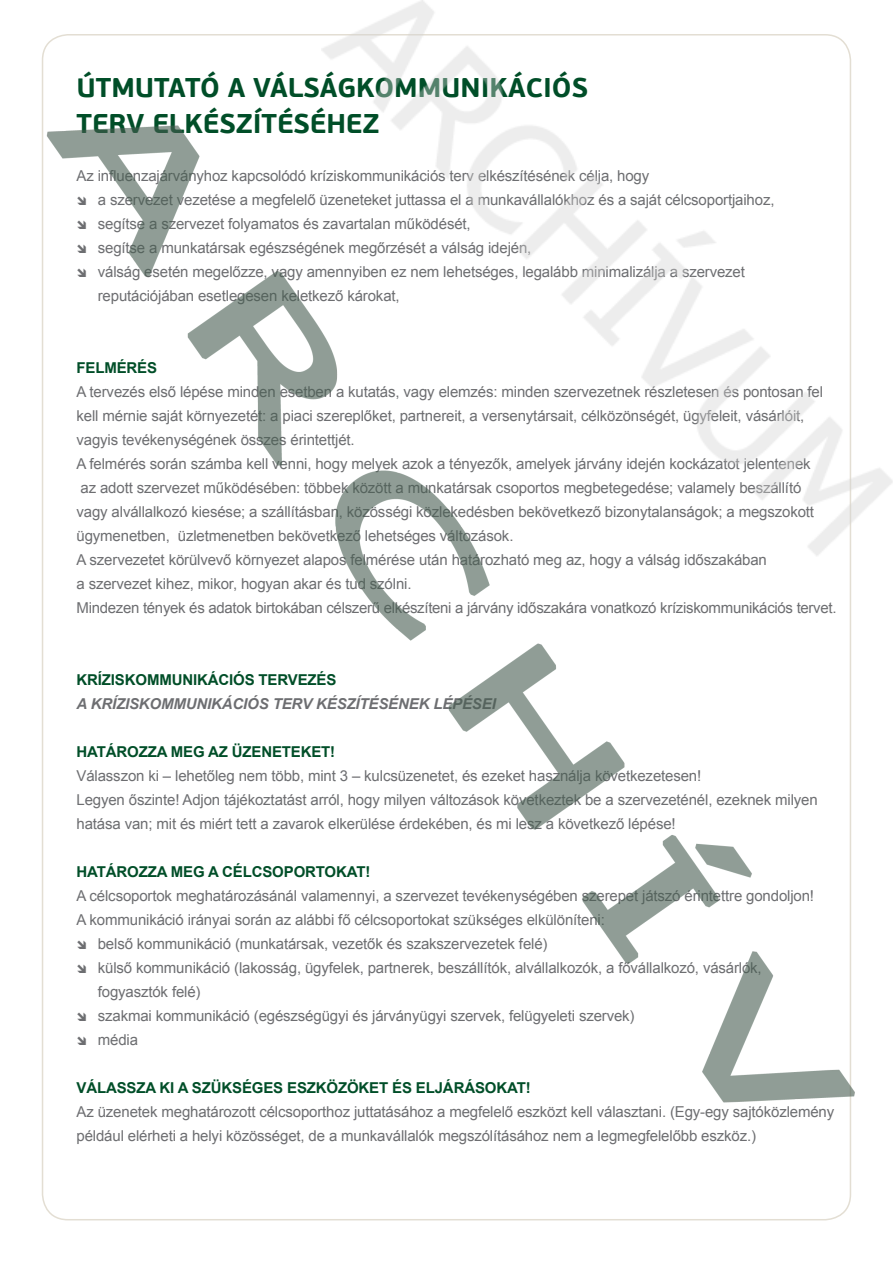
<style>
.page{position:relative;width:893px;height:1263px;background:#fff}
.page>*{position:absolute;margin:0;border:0;box-sizing:border-box;transform-origin:0 0}
.t1{font:700 27px/36px "PF Beau Sans Pro";color:#004e28}
.t2{font:15px/24px "Arial";letter-spacing:-.01em;color:#6d6e71}
.t3{font:700 15px "Arial";letter-spacing:-.01em;color:#004e28}
.t4{font:italic 700 15px "Arial";letter-spacing:-.01em;color:#6d6e71}
</style>
<div class="page">
<img style="left:41px;top:34px;width:814px;height:1187px">
<img style="left:321px;top:0;width:572px;height:556px">
<svg style="left:78px;top:196px;width:8px;height:9px"></svg>
<svg style="left:78px;top:220px;width:21px;height:10px"></svg>
<svg style="left:78px;top:244px;width:21px;height:10px"></svg>
<svg style="left:78px;top:268px;width:21px;height:10px"></svg>
<svg style="left:78px;top:940px;width:8px;height:9px"></svg>
<svg style="left:78px;top:964px;width:8px;height:9px"></svg>
<svg style="left:78px;top:1012px;width:8px;height:9px"></svg>
<svg style="left:78px;top:1036px;width:8px;height:9px"></svg>
<h1 class="t1" style="left:77px;top:70px;width:513px">ÚTMUTATÓ A VÁLSÁGKOMMUNIKÁCIÓS<br>TERV ELKÉSZÍTÉSÉHEZ</h1>
<p class="t2" style="left:98px;top:164px;width:678px;text-indent:-21px">Az influenzajárványhoz kapcsolódó kríziskommunikációs terv elkészítésének célja, hogy<br>a szervezet vezetése a megfelelő üzeneteket juttassa el a munkavállalókhoz és a saját célcsoportjaihoz, segítse a szervezet folyamatos és zavartalan működését,<br>segítse a munkatársak egészségének megőrzését a válság idején,<br>válság esetén megelőzze, vagy amennyiben ez nem lehetséges, legalább minimalizálja a szervezet reputációjában esetlegesen keletkező károkat,</p>
<p class="t3" style="left:77px;top:358px;width:82px">FELMÉRÉS</p>
<p class="t2" style="left:77px;top:380px;width:761px">A tervezés első lépése minden esetben a kutatás, vagy elemzés: minden szervezetnek részletesen és pontosan fel kell mérnie saját környezetét: a piaci szereplőket, partnereit, a versenytársait, célközönségét, ügyfeleit, vásárlóit, vagyis tevékenységének összes érintettjét.<br>A felmérés során számba kell venni, hogy melyek azok a tényezők, amelyek járvány idején kockázatot jelentenek<br>az adott szervezet működésében: többek között a munkatársak csoportos megbetegedése; valamely beszállító<br>vagy alvállalkozó kiesése; a szállításban, közösségi közlekedésben bekövetkező bizonytalanságok; a megszokott ügymenetben, üzletmenetben bekövetkező lehetséges változások.<br>A szervezetet körülvevő környezet alapos felmérése után határozható meg az, hogy a válság időszakában<br>a szervezet kihez, mikor, hogyan akar és tud szólni.<br>Mindezen tények és adatok birtokában célszerű elkészíteni a járvány időszakára vonatkozó kríziskommunikációs tervet.</p>
<p class="t3" style="left:77px;top:670px;width:261px">KRÍZISKOMMUNIKÁCIÓS TERVEZÉS</p>
<p class="t4" style="left:77px;top:694px;width:421px">A KRÍZISKOMMUNIKÁCIÓS TERV KÉSZÍTÉSÉNEK LÉPÉSEI</p>
<p class="t3" style="left:77px;top:742px;width:260px">HATÁROZZA MEG AZ ÜZENETEKET!</p>
<p class="t2" style="left:77px;top:764px;width:743px">Válasszon ki – lehetőleg nem több, mint 3 – kulcsüzenetet, és ezeket használja következetesen!<br>Legyen őszinte! Adjon tájékoztatást arról, hogy milyen változások következtek be a szervezeténél, ezeknek milyen hatása van; mit és miért tett a zavarok elkerülése érdekében, és mi lesz a következő lépése!</p>
<p class="t3" style="left:77px;top:862px;width:295px">HATÁROZZA MEG A CÉLCSOPORTOKAT!</p>
<p class="t2" style="left:77px;top:884px;width:739px">A célcsoportok meghatározásánál valamennyi, a szervezet tevékenységében szerepet játszó érintettre gondoljon!</p>
<p class="t2" style="left:77px;top:908px;width:530px">A kommunikáció irányai során az alábbi fő célcsoportokat szükséges elkülöníteni:</p>
<p class="t2" style="left:98px;top:932px;width:451px">belső kommunikáció (munkatársak, vezetők és szakszervezetek felé)</p>
<p class="t2" style="left:98px;top:956px;width:665px">külső kommunikáció (lakosság, ügyfelek, partnerek, beszállítók, alvállalkozók, a fővállalkozó, vásárlók,</p>
<p class="t2" style="left:98px;top:980px;width:104px">fogyasztók felé)</p>
<p class="t2" style="left:98px;top:1004px;width:538px">szakmai kommunikáció (egészségügyi és járványügyi szervek, felügyeleti szervek)</p>
<p class="t2" style="left:98px;top:1028px;width:42px">média</p>
<p class="t3" style="left:77px;top:1078px;width:456px">VÁLASSZA KI A SZÜKSÉGES ESZKÖZÖKET ÉS ELJÁRÁSOKAT!</p>
<p class="t2" style="left:77px;top:1100px;width:759px">Az üzenetek meghatározott célcsoporthoz juttatásához a megfelelő eszközt kell választani. (Egy-egy sajtóközlemény például elérheti a helyi közösséget, de a munkavállalók megszólításához nem a legmegfelelőbb eszköz.)</p>
</div>
